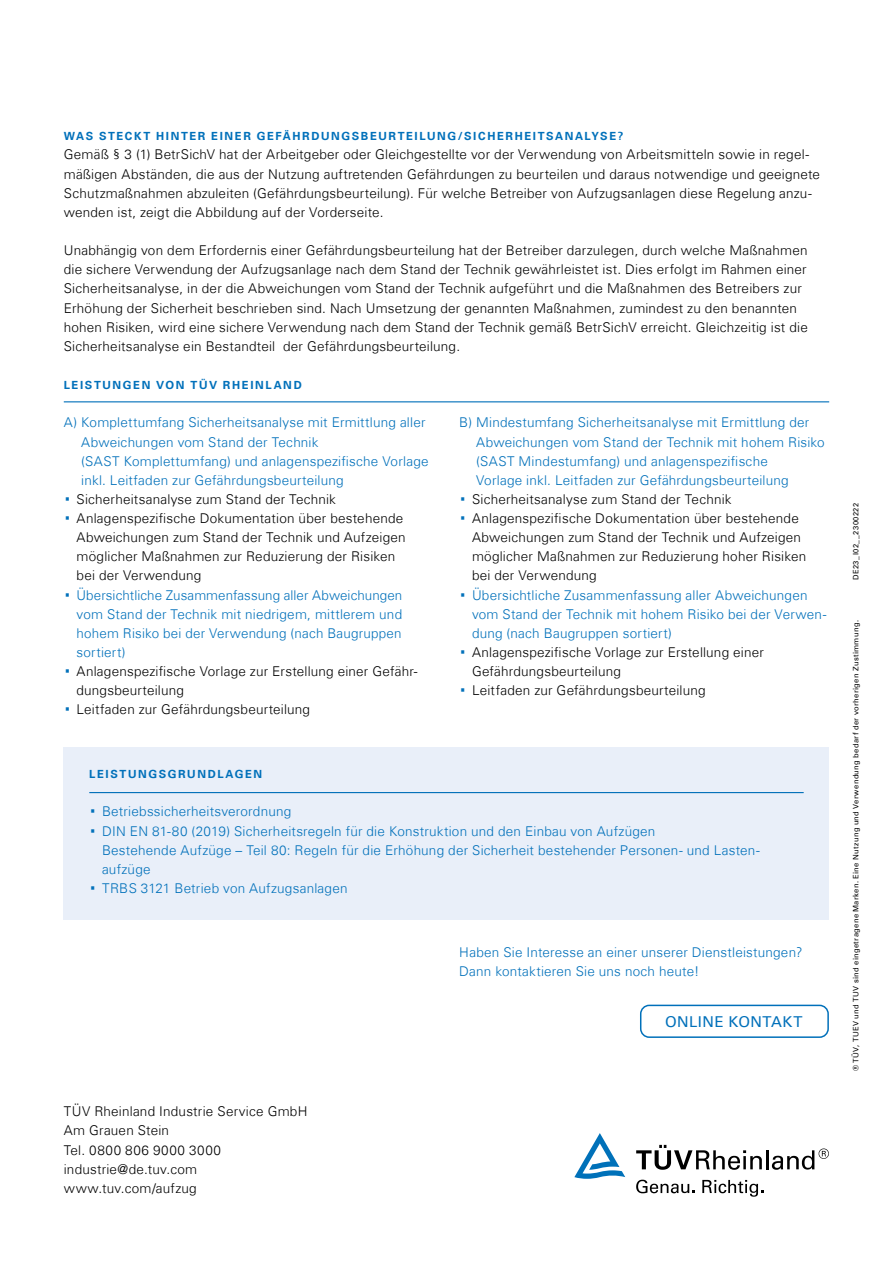
<style>
.page{position:relative;width:893px;height:1263px;background:#fff}
.page>*{position:absolute;margin:0;border:0;box-sizing:border-box;transform-origin:0 0}
._10_Trademark_Protec{font:15px "Univers Com 55 Roman";letter-spacing:.03em;color:#0070ba}
._03_Copy{font:300 13.5px/19.2px "Univers Com 45";letter-spacing:.015em;color:#000}
._03_Copy-2{font:300 13.5px/19.2px "Univers Com 45";letter-spacing:.015em;color:#0070ba}
._03_Copy-3{font:300 13.5px "Univers Com 45";letter-spacing:.05em;color:#000}
._04_Copyheadline{font:700 11.25px "Univers Com 65";letter-spacing:.145em;color:#0070ba}
._10_Trademark_Protec-2{font:7.5px "Univers Com 55 Roman";letter-spacing:.05em;color:#000}
.s1{font-family:"Univers Com 55 Roman";font-weight:400;font-size:27px;color:#0070ba}
.s2{font-family:"Univers Com 55 Roman";font-weight:400;font-size:27px}
</style>
<div class="page">
<hr style="left:64px;top:401px;width:765px;height:1px;background:#0070ba">
<div style="left:64px;top:747px;width:765px;height:172px;background:#e9eff9"></div>
<hr style="left:89px;top:792px;width:715px;height:1px;background:#006fb9">
<div style="left:640px;top:1005px;width:189px;height:33px;border:2px solid #0070ba;border-radius:9px"></div>
<svg style="left:574px;top:1036px;width:255px;height:161px"></svg>
<p class="_04_Copyheadline" style="left:64px;top:130px;width:561px">WAS STECKT HINTER EINER GEFÄHRDUNGSBEURTEILUNG/SICHERHEITSANALYSE?</p>
<p class="_03_Copy" style="left:64px;top:145px;width:758px">Gemäß § 3 (1) BetrSichV hat der Arbeitgeber oder Gleichgestellte vor der Verwendung von Arbeitsmitteln sowie in regel&shy;mäßigen Abständen, die aus der Nutzung auftretenden Gefährdungen zu beurteilen und daraus notwendige und geeignete Schutzmaßnahmen abzuleiten (Gefährdungsbeurteilung). Für welche Betreiber von Aufzugsanlagen diese Regelung anzu&shy;wenden ist, zeigt die Abbildung auf der Vorderseite.</p>
<p class="_03_Copy" style="left:64px;top:241px;width:746px">Unabhängig von dem Erfordernis einer Gefährdungsbeurteilung hat der Betreiber darzulegen, durch welche Maßnahmen die sichere Verwendung der Aufzugsanlage nach dem Stand der Technik gewährleistet ist. Dies erfolgt im Rahmen einer Sicherheitsanalyse, in der die Abweichungen vom Stand der Technik aufgeführt und die Maßnahmen des Betreibers zur Erhöhung der Sicherheit beschrieben sind. Nach Umsetzung der genannten Maßnahmen, zumindest zu den benannten hohen Risiken, wird eine sichere Verwendung nach dem Stand der Technik gemäß BetrSichV erreicht. Gleichzeitig ist die Sicherheitsanalyse ein Bestandteil der Gefährdungsbeurteilung.</p>
<p class="_04_Copyheadline" style="left:64px;top:378px;width:239px">LEISTUNGEN VON TÜV RHEINLAND</p>
<p class="_03_Copy-2" style="left:81px;top:413px;width:349px;text-indent:-17px">A) Komplettumfang Sicherheitsanalyse mit Ermittlung aller Abweichungen vom Stand der Technik<br>(SAST Komplettumfang) und anlagenspezifische Vorlage inkl. Leitfaden zur Gefährdungsbeurteilung</p>
<p class="_03_Copy" style="left:64px;top:489px;width:274px"><span class="s1">·</span> Sicherheitsanalyse zum Stand der Technik</p>
<p class="_03_Copy" style="left:77px;top:509px;width:331px;text-indent:-13px"><span class="s1">·</span> Anlagenspezifische Dokumentation über bestehende Abweichungen zum Stand der Technik und Aufzeigen möglicher Maßnahmen zur Reduzierung der Risiken bei der Verwendung</p>
<p class="_03_Copy-2" style="left:77px;top:585px;width:327px;text-align:justify;text-indent:-13px"><span class="s2">·</span> Übersichtliche Zusammenfassung aller Abweichungen vom Stand der Technik mit niedrigem, mittlerem und hohem Risiko bei der Verwendung (nach Baugruppen sortiert)</p>
<p class="_03_Copy" style="left:77px;top:662px;width:343px;text-indent:-13px"><span class="s1">·</span> Anlagenspezifische Vorlage zur Erstellung einer Gefähr&shy;dungsbeurteilung</p>
<p class="_03_Copy" style="left:64px;top:700px;width:248px"><span class="s1">·</span> Leitfaden zur Gefährdungsbeurteilung</p>
<p class="_04_Copyheadline" style="left:89px;top:767px;width:174px">LEISTUNGSGRUNDLAGEN</p>
<p class="_03_Copy-2" style="left:476px;top:413px;width:350px;text-indent:-17px">B) Mindestumfang Sicherheitsanalyse mit Ermittlung der Abweichungen vom Stand der Technik mit hohem Risiko (SAST Mindestumfang) und anlagenspezifische<br>Vorlage inkl. Leitfaden zur Gefährdungsbeurteilung</p>
<p class="_03_Copy" style="left:459px;top:489px;width:274px"><span class="s1">·</span> Sicherheitsanalyse zum Stand der Technik</p>
<p class="_03_Copy" style="left:472px;top:509px;width:336px;text-indent:-13px"><span class="s1">·</span> Anlagenspezifische Dokumentation über bestehende Abweichungen zum Stand der Technik und Aufzeigen möglicher Maßnahmen zur Reduzierung hoher Risiken bei der Verwendung</p>
<p class="_03_Copy-2" style="left:472px;top:585px;width:356px;text-indent:-13px"><span class="s2">·</span> Übersichtliche Zusammenfassung aller Abweichungen vom Stand der Technik mit hohem Risiko bei der Verwen&shy;dung (nach Baugruppen sortiert)</p>
<p class="_03_Copy" style="left:472px;top:643px;width:293px;text-indent:-13px"><span class="s1">·</span> Anlagenspezifische Vorlage zur Erstellung einer<br>Gefährdungsbeurteilung</p>
<p class="_03_Copy" style="left:459px;top:681px;width:248px"><span class="s1">·</span> Leitfaden zur Gefährdungsbeurteilung</p>
<p class="_03_Copy-2" style="left:89px;top:802px;width:203px"><span class="s2">·</span> Betriebssicherheitsverordnung</p>
<p class="_03_Copy-2" style="left:102px;top:821px;width:659px;text-indent:-13px"><span class="s2">·</span> DIN EN 81-80 (2019) Sicherheitsregeln für die Konstruktion und den Einbau von Aufzügen<br>Bestehende Aufzüge – Teil 80: Regeln für die Erhöhung der Sicherheit bestehender Personen- und Lasten&shy;aufzüge</p>
<p class="_03_Copy-2" style="left:89px;top:879px;width:260px"><span class="s2">·</span> TRBS 3121 Betrieb von Aufzugsanlagen</p>
<p class="_03_Copy" style="left:64px;top:1102px;width:245px">TÜV Rheinland Industrie Service GmbH</p>
<p class="_03_Copy" style="left:64px;top:1121px;width:107px">Am Grauen Stein</p>
<p class="_03_Copy-3" style="left:64px;top:1141px;width:159px">Tel. 0800 806 9000 3000</p>
<p class="_03_Copy" style="left:64px;top:1159px;width:135px">industrie@de.tuv.com</p>
<p class="_03_Copy" style="left:64px;top:1178px;width:135px">www.tuv.com/aufzug</p>
<p class="_03_Copy-2" style="left:459px;top:942px;width:345px">Haben Sie Interesse an einer unserer Dienstleistungen?<br>Dann kontaktieren Sie uns noch heute!</p>
<p class="_10_Trademark_Protec" style="left:665px;top:1012px;width:139px">ONLINE KONTAKT</p>
<p class="_10_Trademark_Protec-2" style="left:851px;top:580px;width:78px;rotate:-90deg">DE23_I02__2300222</p>
<p class="_10_Trademark_Protec-2" style="left:851px;top:1071px;width:452px;rotate:-90deg">® TÜV, TUEV und TUV sind eingetragene Marken. Eine Nutzung und Verwendung bedarf der vorherigen Zustimmung.</p>
</div>
